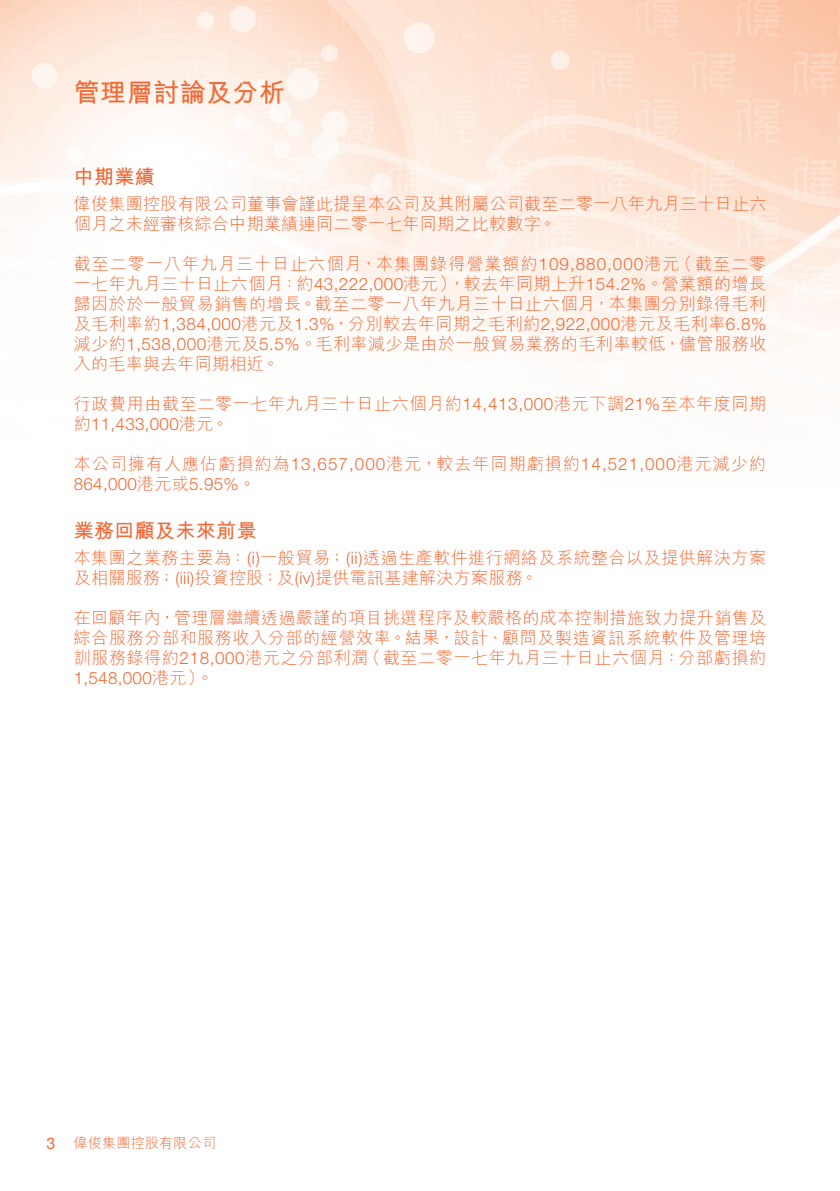
<style>
.page{position:relative;width:840px;height:1191px;background:#fff}
.page>*{position:absolute;margin:0;border:0;box-sizing:border-box;transform-origin:0 0}
.t1{font:700 26px "M Hei HK";letter-spacing:.015em;color:#f26935}
.t2{font:700 20px "M Hei HK";letter-spacing:.015em;color:#f26935}
.t3{font:300 17px/20px "M Hei HK";letter-spacing:.03em;color:#f26935}
.t4{font:300 17px "M Hei HK";letter-spacing:.06em;color:#f26935}
.t5{font:300 17px "Helvetica Neue LT Std";letter-spacing:.015em;color:#f26935}
.t6{font:300 14px "M Hei HK";letter-spacing:.015em;color:#f26935}
.s1{font-family:"Helvetica Neue LT Std"}
.s2{font-family:"M Hei HK"}
.s3{font-family:"Helvetica Neue LT Std";font-weight:400;font-size:16px}
</style>
<div class="page">
<img style="left:0;top:0;width:839px;height:364px">
<h1 class="t1" style="left:74px;top:74px;width:213px">管理層討論及分析</h1>
<p class="t2" style="left:74px;top:162px;width:83px">中期業績</p>
<p class="t3" style="left:74px;top:193px;width:693px">偉俊集團控股有限公司董事會謹此提呈本公司及其附屬公司截至二零一八年九月三十日止六個月之未經審核綜合中期業績連同二零一七年同期之比較數字。</p>
<p class="t3" style="left:74px;top:253px;width:693px;text-align:justify">截至二零一八年九月三十日止六個月，本集團錄得營業額約<span class="s1">109,880,000</span>港元（截至二零一七年九月三十日止六個月：約<span class="s1">43,222,000</span>港元），較去年同期上升<span class="s1">154.2%</span>。營業額的增長歸因於於一般貿易銷售的增長。截至二零一八年九月三十日止六個月，本集團分別錄得毛利及毛利率約<span class="s1">1,384,000</span>港元及<span class="s1">1.3%</span>，分別較去年同期之毛利約<span class="s1">2,922,000</span>港元及毛利率<span class="s1">6.8%</span>減少約<span class="s1">1,538,000</span>港元及<span class="s1">5.5%</span>。毛利率減少是由於一般貿易業務的毛利率較低，儘管服務收入的毛率與去年同期相近。</p>
<p class="t3" style="left:74px;top:393px;width:693px">行政費用由截至二零一七年九月三十日止六個月約<span class="s1">14,413,000</span>港元下調<span class="s1">21%</span>至本年度同期</p>
<p class="t5" style="left:74px;top:414px;width:156px"><span class="s2">約</span>11,433,000<span class="s2">港元。</span></p>
<p class="t4" style="left:74px;top:452px;width:693px">本公司擁有人應佔虧損約為<span class="s1">13,657,000</span>港元，較去年同期虧損約<span class="s1">14,521,000</span>港元減少約</p>
<p class="t5" style="left:74px;top:474px;width:183px">864,000<span class="s2">港元或</span>5.95%<span class="s2">。</span></p>
<p class="t2" style="left:74px;top:516px;width:184px">業務回顧及未來前景</p>
<p class="t3" style="left:74px;top:546px;width:693px">本集團之業務主要為：<span class="s1">(i)</span>一般貿易；<span class="s1">(ii)</span>透過生產軟件進行網絡及系統整合以及提供解決方案及相關服務；<span class="s1">(iii)</span>投資控股；及<span class="s1">(iv)</span>提供電訊基建解決方案服務。</p>
<p class="t3" style="left:74px;top:606px;width:693px;text-align:justify">在回顧年內，管理層繼續透過嚴謹的項目挑選程序及較嚴格的成本控制措施致力提升銷售及綜合服務分部和服務收入分部的經營效率。結果，設計、顧問及製造資訊系統軟件及管理培訓服務錄得約<span class="s1">218,000</span>港元之分部利潤（截至二零一七年九月三十日止六個月：分部虧損約</p>
<p class="t5" style="left:74px;top:667px;width:141px">1,548,000<span class="s2">港元）。</span></p>
<p class="t6" style="left:47px;top:1133px;width:171px"><span class="s3">3</span> 偉俊集團控股有限公司</p>
</div>
